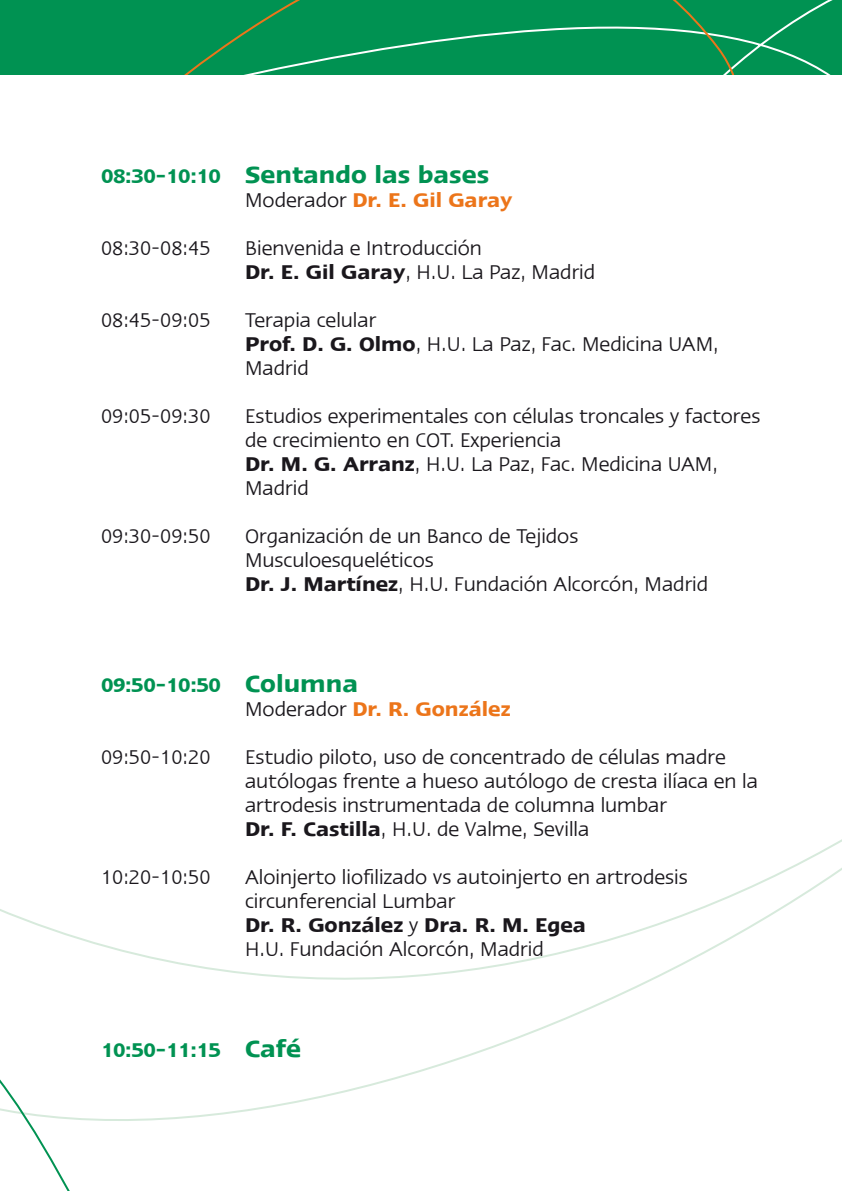
<style>
.page{position:relative;width:842px;height:1191px;background:#fff}
.page>*{position:absolute;margin:0;border:0;box-sizing:border-box;transform-origin:0 0}
.t1{font:600 24px "Ergo LT Com";color:#009252}
.t2{font:20px/24px "Ergo LT Com";color:#1a171c}
.t3{font:600 20px/24px "Ergo LT Com";color:#ec751a}
.t4{font:600 20px "Ergo LT Com";letter-spacing:-.02em;color:#009252}
.s1{font-size:20px}
.s2{font-weight:400;color:#1a171c}
.s3{font-weight:600}
.s4{color:#009252}
.s5{font-size:24px;color:#009252}
.s6{font-size:24px}
</style>
<div class="page">
<svg style="left:92px;top:839px;width:750px;height:282px"></svg>
<svg style="left:0;top:909px;width:92px;height:282px"></svg>
<div style="left:0;top:0;width:842px;height:74px;background:#009252"></div>
<p class="t1" style="left:101px;top:160px;width:390px"><span class="s1">08:30-10:10</span> Sentando las bases</p>
<p class="t3" style="left:245px;top:188px;width:269px"><span class="s2">Moderador</span> Dr. E. Gil Garay</p>
<p class="t2" style="left:101px;top:236px;width:111px">08:30-08:45</p>
<p class="t2" style="left:245px;top:236px;width:352px">Bienvenida e Introducción<br><span class="s3">Dr. E. Gil Garay</span>, H.U. La Paz, Madrid</p>
<p class="t2" style="left:101px;top:308px;width:111px">08:45-09:05</p>
<p class="t2" style="left:245px;top:308px;width:475px">Terapia celular<br><span class="s3">Prof. D. G. Olmo</span>, H.U. La Paz, Fac. Medicina UAM,<br>Madrid</p>
<p class="t2" style="left:101px;top:404px;width:111px">09:05-09:30</p>
<p class="t2" style="left:245px;top:404px;width:517px">Estudios experimentales con células troncales y factores de crecimiento en COT. Experiencia<br><span class="s3">Dr. M. G. Arranz</span>, H.U. La Paz, Fac. Medicina UAM, Madrid</p>
<p class="t2" style="left:101px;top:524px;width:111px">09:30-09:50</p>
<p class="t2" style="left:245px;top:524px;width:465px">Organización de un Banco de Tejidos<br>Musculoesqueléticos<br><span class="s3">Dr. J. Martínez</span>, H.U. Fundación Alcorcón, Madrid</p>
<p class="t3" style="left:245px;top:673px;width:267px;text-indent:-144px"><span class="s4">09:50-10:50</span> <span class="s5">Columna<br></span><span class="s2">Moderador</span> Dr. R. González</p>
<p class="t2" style="left:101px;top:745px;width:111px">09:50-10:20</p>
<p class="t2" style="left:245px;top:745px;width:514px">Estudio piloto, uso de concentrado de células madre autólogas frente a hueso autólogo de cresta ilíaca en la artrodesis instrumentada de columna lumbar<br><span class="s3">Dr. F. Castilla</span>, H.U. de Valme, Sevilla</p>
<p class="t2" style="left:101px;top:865px;width:111px">10:20-10:50</p>
<p class="t2" style="left:245px;top:865px;width:444px">Aloinjerto liofilizado vs autoinjerto en artrodesis circunferencial Lumbar<br><span class="s3">Dr. R. González</span> y <span class="s3">Dra. R. M. Egea<br></span>H.U. Fundación Alcorcón, Madrid</p>
<p class="t4" style="left:101px;top:1037px;width:201px">10:50-11:15 <span class="s6">Café</span></p>
</div>
